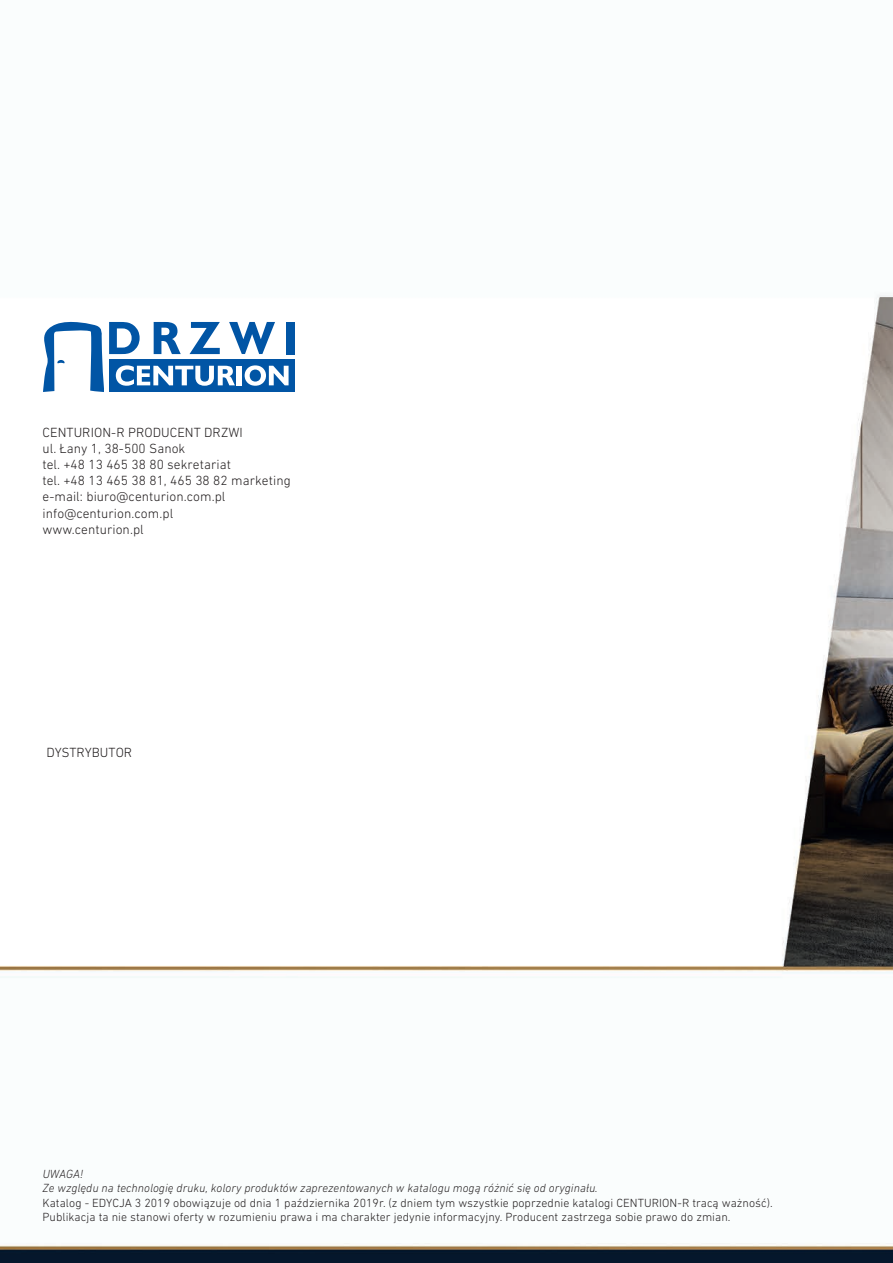
<style>
.page{position:relative;width:893px;height:1263px;background:#fff}
.page>*{position:absolute;margin:0;border:0;box-sizing:border-box;transform-origin:0 0}
.t1{font:300 13.5px "DIN Next CYR";letter-spacing:.005em;color:#231f20}
.t2{font:300 12px "DIN Next CYR";letter-spacing:.005em;color:#231f20}
.t3{font:italic 300 12px "DIN Next CYR";letter-spacing:.005em;color:#231f20}
</style>
<div class="page">
<img style="left:0;top:295px;width:893px;height:968px">
<div style="left:287px;top:322px;width:8px;height:32px;background:#0155a5"></div>
<div style="left:109px;top:359px;width:186px;height:33px;background:#0155a5"></div>
<svg style="left:43px;top:319px;width:246px;height:73px"></svg>
<p class="t1" style="left:43px;top:424px;width:202px">CENTURION-R PRODUCENT DRZWI</p>
<p class="t1" style="left:43px;top:440px;width:144px">ul. Łany 1, 38-500 Sanok</p>
<p class="t1" style="left:43px;top:457px;width:190px">tel. +48 13 465 38 80 sekretariat</p>
<p class="t1" style="left:43px;top:473px;width:250px">tel. +48 13 465 38 81, 465 38 82 marketing</p>
<p class="t1" style="left:43px;top:489px;width:184px">e-mail: biuro@centurion.com.pl</p>
<p class="t1" style="left:43px;top:505px;width:132px">info@centurion.com.pl</p>
<p class="t1" style="left:43px;top:521px;width:103px">www.centurion.pl</p>
<p class="t1" style="left:46px;top:744px;width:87px">DYSTRYBUTOR</p>
<p class="t3" style="left:43px;top:1167px;width:42px">UWAGA!</p>
<p class="t3" style="left:43px;top:1181px;width:557px">Ze względu na technologię druku, kolory produktów zaprezentowanych w katalogu mogą różnić się od oryginału.</p>
<p class="t2" style="left:43px;top:1196px;width:732px">Katalog - EDYCJA 3 2019 obowiązuje od dnia 1 października 2019r. (z dniem tym wszystkie poprzednie katalogi CENTURION-R tracą ważność).</p>
<p class="t2" style="left:43px;top:1210px;width:689px">Publikacja ta nie stanowi oferty w rozumieniu prawa i ma charakter jedynie informacyjny. Producent zastrzega sobie prawo do zmian.</p>
</div>
